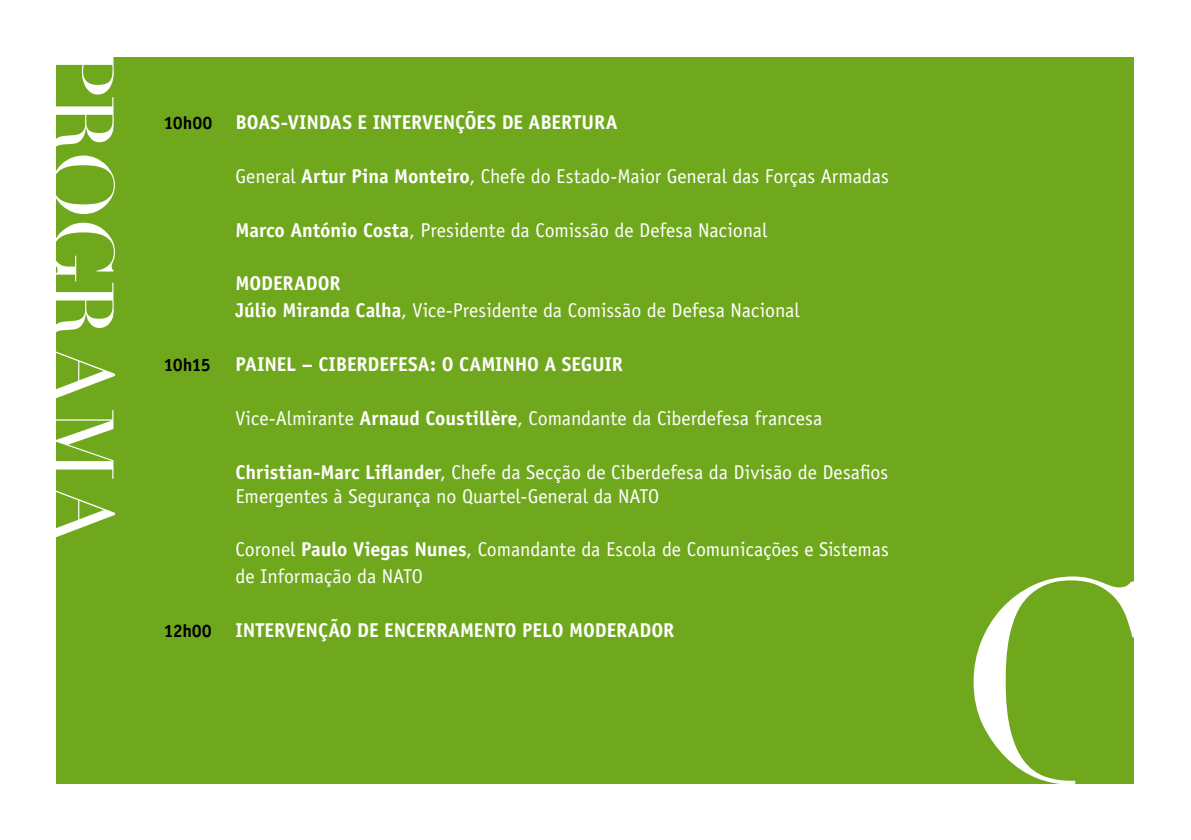
<style>
.page{position:relative;width:1191px;height:840px;background:#fff}
.page>*{position:absolute;margin:0;border:0;box-sizing:border-box;transform-origin:0 0}
.t1{font:84px "Didot";letter-spacing:-.035em;color:#fff}
.t2{font:20px/24px "Officina Sans";letter-spacing:-.005em;color:#fff}
.t3{font:700 20px "Officina Sans";letter-spacing:-.005em;color:#fff}
.s1{font-size:18px;color:#000}
.s2{font-weight:700}
</style>
<div class="page">
<div style="left:57px;top:57px;width:1077px;height:725px;background:#70a81d"></div>
<svg style="left:973px;top:576px;width:161px;height:208px"></svg>
<p class="t1" style="left:133px;top:45px;width:502px;rotate:90deg">PROGRAMA</p>
<p class="t3" style="left:163px;top:110px;width:455px"><span class="s1">10h00</span> BOAS-VINDAS E INTERVENÇÕES DE ABERTURA</p>
<p class="t2" style="left:235px;top:164px;width:655px">General <span class="s2">Artur Pina Monteiro</span>, Chefe do Estado-Maior General das Forças Armadas</p>
<p class="t2" style="left:235px;top:218px;width:533px"><span class="s2">Marco António Costa</span>, Presidente da Comissão de Defesa Nacional</p>
<p class="t3" style="left:235px;top:271px;width:106px">MODERADOR</p>
<p class="t2" style="left:235px;top:298px;width:565px"><span class="s2">Júlio Miranda Calha</span>, Vice-Presidente da Comissão de Defesa Nacional</p>
<p class="t3" style="left:163px;top:351px;width:461px"><span class="s1">10h15</span> PAINEL – CIBERDEFESA: O CAMINHO A SEGUIR</p>
<p class="t2" style="left:235px;top:406px;width:588px">Vice-Almirante <span class="s2">Arnaud Coustillère</span>, Comandante da Ciberdefesa francesa</p>
<p class="t2" style="left:235px;top:459px;width:654px"><span class="s2">Christian-Marc Liflander</span>, Chefe da Secção de Ciberdefesa da Divisão de Desafios<br>Emergentes à Segurança no Quartel-General da NATO</p>
<p class="t2" style="left:235px;top:537px;width:655px">Coronel <span class="s2">Paulo Viegas Nunes</span>, Comandante da Escola de Comunicações e Sistemas</p>
<p class="t2" style="left:235px;top:564px;width:189px">de Informação da NATO</p>
<p class="t3" style="left:163px;top:617px;width:512px"><span class="s1">12h00</span> INTERVENÇÃO DE ENCERRAMENTO PELO MODERADOR</p>
</div>
